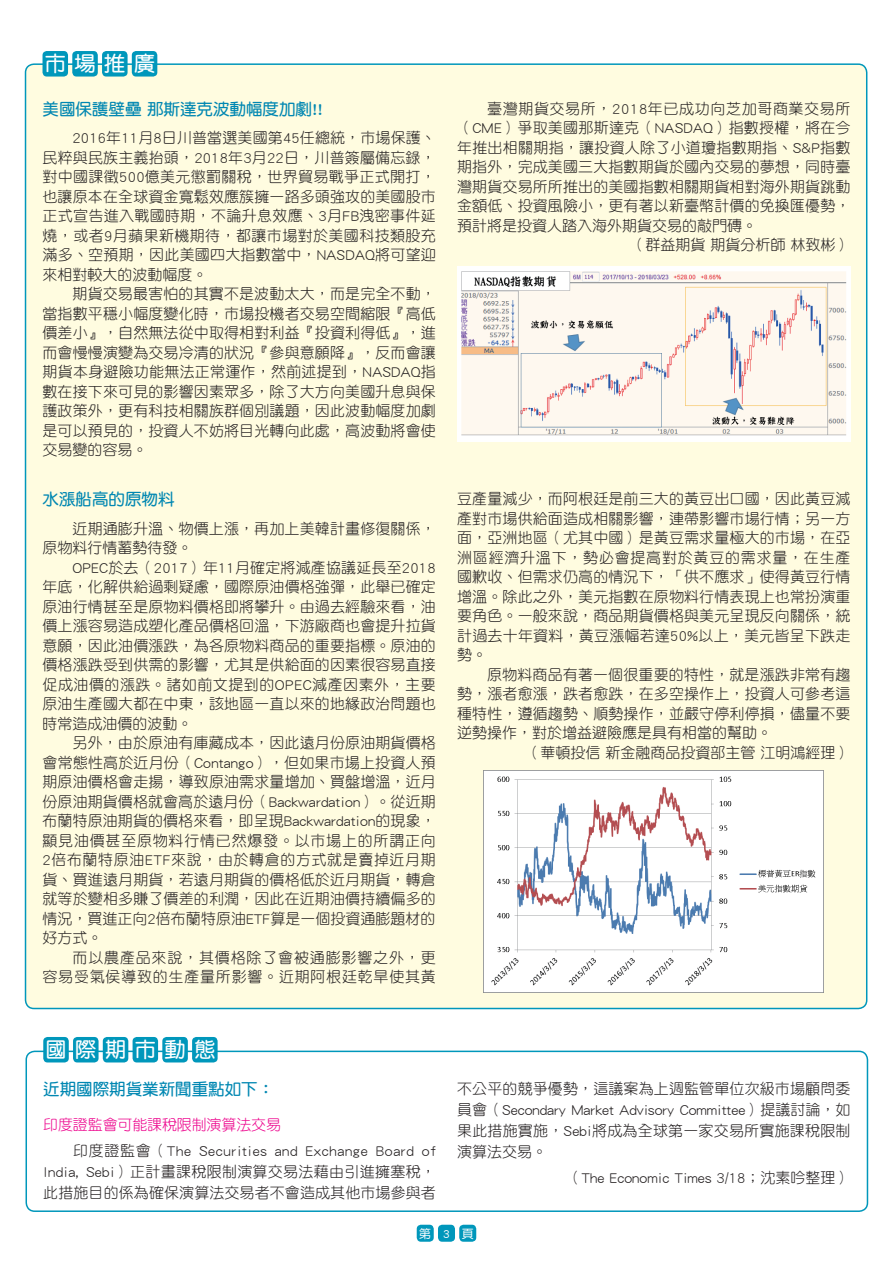
<style>
.page{position:relative;width:893px;height:1263px;background:#fff}
.page>*{position:absolute;margin:0;border:0;box-sizing:border-box;transform-origin:0 0}
.t1{font:21px "DF Yuan Std W7";letter-spacing:.415em;color:#fff}
.t2{font:16.5px "DF Yuan Std W7";color:#0087b2}
.t3{font:15px/19.5px "DF Yuan Std W3";letter-spacing:.01em;color:#231f20;text-align:justify}
.t4{font:15px/19.5px "DF Yuan Std W3";letter-spacing:.05em;color:#231f20;text-align:right}
.t5{font:15px "DF Yuan Std W3";letter-spacing:.04em;color:#231f20}
.t6{font:15px "DF Yuan Std W3";letter-spacing:-.01em;color:#ed028c}
.t7{font:12px "DF Yuan Std W5";color:#fff}
</style>
<div class="page">
<div style="left:417px;top:1225px;width:17px;height:17px;background:#0097bb;border-radius:4px"></div>
<div style="left:438px;top:1225px;width:17px;height:17px;background:#0097bb;border-radius:4px"></div>
<div style="left:459px;top:1225px;width:17px;height:17px;background:#0097bb;border-radius:4px"></div>
<div style="left:26px;top:64px;width:841px;height:944px;background:#fffce0;border-radius:9px"></div>
<div style="left:43px;top:51px;width:25px;height:26px;background:#0097bb;border-radius:4px"></div>
<div style="left:72px;top:51px;width:26px;height:26px;background:#0097bb;border-radius:4px"></div>
<div style="left:102px;top:51px;width:26px;height:26px;background:#0097bb;border-radius:4px"></div>
<div style="left:132px;top:51px;width:25px;height:26px;background:#0097bb;border-radius:4px"></div>
<img style="left:457px;top:266px;width:393px;height:175px">
<img style="left:484px;top:770px;width:340px;height:222px">
<div style="left:26px;top:1050px;width:842px;height:162px;border:2px solid #0097bb;border-radius:9px"></div>
<div style="left:43px;top:1037px;width:26px;height:25px;background:#0097bb;border-radius:4px"></div>
<div style="left:73px;top:1037px;width:26px;height:25px;background:#0097bb;border-radius:4px"></div>
<div style="left:103px;top:1037px;width:25px;height:25px;background:#0097bb;border-radius:4px"></div>
<div style="left:133px;top:1037px;width:25px;height:25px;background:#0097bb;border-radius:4px"></div>
<div style="left:162px;top:1037px;width:26px;height:25px;background:#0097bb;border-radius:4px"></div>
<div style="left:192px;top:1037px;width:26px;height:25px;background:#0097bb;border-radius:4px"></div>
<h1 class="t1" style="left:45px;top:52px;width:112px">市場推廣</h1>
<p class="t2" style="left:43px;top:100px;width:282px">美國保護壁壘 那斯達克波動幅度加劇!!</p>
<p class="t3" style="left:43px;top:128px;width:395px;text-indent:30px">2016年11月8日川普當選美國第45任總統，市場保護、民粹與民族主義抬頭，2018年3月22日，川普簽屬備忘錄，對中國課徵500億美元懲罰關稅，世界貿易戰爭正式開打，也讓原本在全球資金寬鬆效應簇擁一路多頭強攻的美國股市正式宣告進入戰國時期，不論升息效應、3月FB洩密事件延燒，或者9月蘋果新機期待，都讓市場對於美國科技類股充滿多、空預期，因此美國四大指數當中，NASDAQ將可望迎來相對較大的波動幅度。</p>
<p class="t3" style="left:43px;top:284px;width:395px;text-indent:30px">期貨交易最害怕的其實不是波動太大，而是完全不動，當指數平穩小幅度變化時，市場投機者交易空間縮限『高低價差小』，自然無法從中取得相對利益『投資利得低』，進而會慢慢演變為交易冷清的狀況『參與意願降』，反而會讓期貨本身避險功能無法正常運作，然前述提到，NASDAQ指數在接下來可見的影響因素眾多，除了大方向美國升息與保護政策外，更有科技相關族群個別議題，因此波動幅度加劇是可以預見的，投資人不妨將目光轉向此處，高波動將會使交易變的容易。</p>
<p class="t2" style="left:43px;top:490px;width:133px">水漲船高的原物料</p>
<p class="t3" style="left:43px;top:518px;width:395px;text-indent:30px">近期通膨升溫、物價上漲，再加上美韓計畫修復關係，原物料行情蓄勢待發。</p>
<p class="t3" style="left:43px;top:557px;width:395px;text-indent:30px">OPEC於去（2017）年11月確定將減產協議延長至2018年底，化解供給過剩疑慮，國際原油價格強彈，此舉已確定原油行情甚至是原物料價格即將攀升。由過去經驗來看，油價上漲容易造成塑化產品價格回溫，下游廠商也會提升拉貨意願，因此油價漲跌，為各原物料商品的重要指標。原油的價格漲跌受到供需的影響，尤其是供給面的因素很容易直接促成油價的漲跌。諸如前文提到的OPEC減產因素外，主要原油生產國大都在中東，該地區一直以來的地緣政治問題也時常造成油價的波動。</p>
<p class="t3" style="left:43px;top:733px;width:395px;text-indent:30px">另外，由於原油有庫藏成本，因此遠月份原油期貨價格會常態性高於近月份（Contango），但如果市場上投資人預期原油價格會走揚，導致原油需求量增加、買盤增溫，近月份原油期貨價格就會高於遠月份（Backwardation）。從近期布蘭特原油期貨的價格來看，即呈現Backwardation的現象，顯見油價甚至原物料行情已然爆發。以市場上的所謂正向2倍布蘭特原油ETF來說，由於轉倉的方式就是賣掉近月期貨、買進遠月期貨，若遠月期貨的價格低於近月期貨，轉倉就等於變相多賺了價差的利潤，因此在近期油價持續偏多的情況，買進正向2倍布蘭特原油ETF算是一個投資通膨題材的好方式。</p>
<p class="t4" style="left:43px;top:947px;width:395px">而以農產品來說，其價格除了會被通膨影響之外，更<br>容易受氣侯導致的生產量所影響。近期阿根廷乾旱使其黃</p>
<p class="t5" style="left:487px;top:100px;width:365px">臺灣期貨交易所，2018年已成功向芝加哥商業交易所</p>
<p class="t3" style="left:457px;top:118px;width:395px">（CME）爭取美國那斯達克（NASDAQ）指數授權，將在今</p>
<p class="t3" style="left:457px;top:137px;width:395px">年推出相關期指，讓投資人除了小道瓊指數期指、S&amp;P指數</p>
<p class="t3" style="left:457px;top:157px;width:395px">期指外，完成美國三大指數期貨於國內交易的夢想，同時臺</p>
<p class="t3" style="left:457px;top:176px;width:395px">灣期貨交易所所推出的美國指數相關期貨相對海外期貨跳動</p>
<p class="t3" style="left:457px;top:196px;width:395px">金額低、投資風險小，更有著以新臺幣計價的免換匯優勢，</p>
<p class="t3" style="left:457px;top:215px;width:301px">預計將是投資人踏入海外期貨交易的敲門磚。</p>
<p class="t3" style="left:630px;top:235px;width:221px">（群益期貨 期貨分析師 林致彬）</p>
<p class="t3" style="left:457px;top:489px;width:395px">豆產量減少，而阿根廷是前三大的黃豆出口國，因此黃豆減產對市場供給面造成相關影響，連帶影響市場行情；另一方面，亞洲地區（尤其中國）是黃豆需求量極大的市場，在亞洲區經濟升溫下，勢必會提高對於黃豆的需求量，在生產國歉收、但需求仍高的情況下，「供不應求」使得黃豆行情增溫。除此之外，美元指數在原物料行情表現上也常扮演重要角色。一般來說，商品期貨價格與美元呈現反向關係，統計過去十年資料，黃豆漲幅若達50%以上，美元皆呈下跌走勢。</p>
<p class="t3" style="left:487px;top:664px;width:365px">原物料商品有著一個很重要的特性，就是漲跌非常有趨</p>
<p class="t3" style="left:457px;top:684px;width:395px">勢，漲者愈漲，跌者愈跌，在多空操作上，投資人可參考這</p>
<p class="t3" style="left:457px;top:703px;width:395px">種特性，遵循趨勢、順勢操作，並嚴守停利停損，儘量不要</p>
<p class="t3" style="left:457px;top:723px;width:317px">逆勢操作，對於增益避險應是具有相當的幫助。</p>
<p class="t3" style="left:525px;top:742px;width:326px">（華頓投信 新金融商品投資部主管 江明鴻經理）</p>
<h1 class="t1" style="left:46px;top:1038px;width:171px">國際期市動態</h1>
<p class="t2" style="left:43px;top:1080px;width:233px">近期國際期貨業新聞重點如下：</p>
<p class="t6" style="left:43px;top:1116px;width:239px">印度證監會可能課稅限制演算法交易</p>
<p class="t3" style="left:43px;top:1140px;width:394px;line-height:21px;text-indent:30px">印度證監會（The Securities and Exchange Board of India, Sebi）正計畫課稅限制演算交易法藉由引進擁塞稅，此措施目的係為確保演算法交易者不會造成其他市場參與者</p>
<p class="t3" style="left:457px;top:1078px;width:395px;line-height:21px">不公平的競爭優勢，這議案為上週監管單位次級市場顧問委員會（Secondary Market Advisory Committee）提議討論，如果此措施實施，Sebi將成為全球第一家交易所實施課稅限制演算法交易。</p>
<p class="t3" style="left:567px;top:1168px;width:285px">（The Economic Times 3/18；沈素吟整理）</p>
<p class="t7" style="left:419px;top:1227px;width:56px">第3頁</p>
</div>
